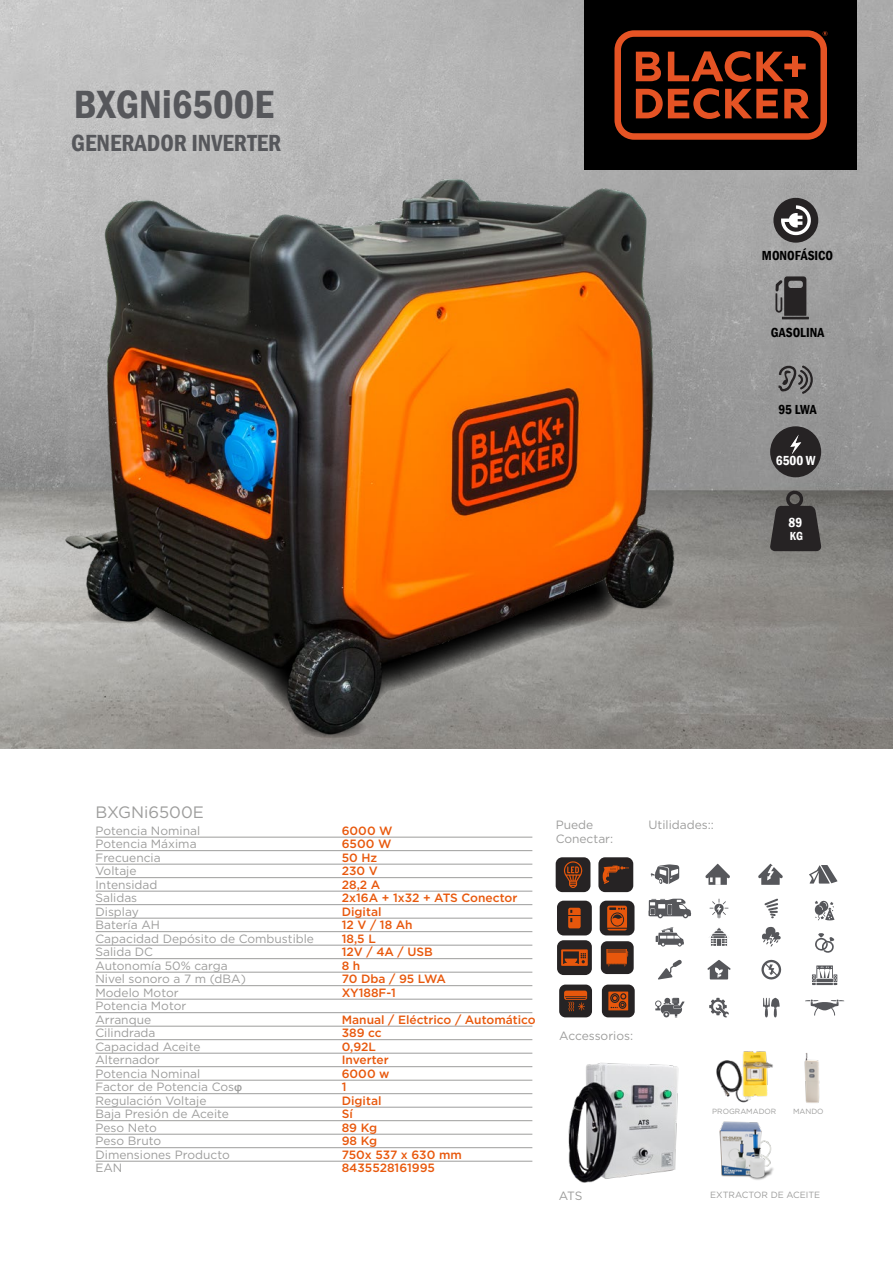
<style>
.page{position:relative;width:893px;height:1263px;background:#fff}
.page>*{position:absolute;margin:0;border:0;box-sizing:border-box;transform-origin:0 0}
.t1{font:600 condensed 40.5px "Franklin Gothic";color:#56575b}
.t2{font:600 condensed 24px "Franklin Gothic";color:#56575b}
.t3{font:16.5px "Gotham";color:#9d9d9c}
.t4{font:600 condensed 13.5px "Franklin Gothic";color:#000}
.t5{font:600 condensed 13.5px "Franklin Gothic";color:#fff}
.t6{font:12px/13.5px "Gotham";color:#9d9d9c}
.t7{font:500 12px/13.5px "Gotham";color:#e8580c}
.t8{font:600 condensed 12px "Franklin Gothic";color:#fff}
.t9{font:9px "Gotham";color:#9d9d9c}
.t10{font:7.5px "Gotham";color:#9d9d9c}
.s1{font-family:"Franklin Gothic";font-weight:500}
</style>
<div class="page">
<img style="left:0;top:1px;width:893px;height:747px">
<svg style="left:775px;top:276px;width:34px;height:43px"></svg>
<svg style="left:770px;top:490px;width:51px;height:61px"></svg>
<div style="left:770px;top:426px;width:51px;height:51px;background:#262324;border-radius:50%"></div>
<svg style="left:790px;top:435px;width:11px;height:20px"></svg>
<svg style="left:778px;top:365px;width:35px;height:29px"></svg>
<div style="left:773px;top:198px;width:45px;height:45px;background:#262324;border-radius:50%"></div>
<svg style="left:781px;top:205px;width:30px;height:30px"></svg>
<hr style="left:95px;top:837px;width:437px;height:1px;background:#9d9d9c">
<hr style="left:95px;top:850px;width:437px;height:1px;background:#9d9d9c">
<hr style="left:95px;top:864px;width:437px;height:1px;background:#9d9d9c">
<hr style="left:95px;top:877px;width:437px;height:1px;background:#9d9d9c">
<hr style="left:95px;top:891px;width:437px;height:1px;background:#9d9d9c">
<hr style="left:95px;top:904px;width:437px;height:1px;background:#9d9d9c">
<hr style="left:95px;top:918px;width:437px;height:1px;background:#9d9d9c">
<hr style="left:95px;top:931px;width:437px;height:1px;background:#9d9d9c">
<hr style="left:95px;top:945px;width:437px;height:1px;background:#9d9d9c">
<hr style="left:95px;top:958px;width:437px;height:1px;background:#9d9d9c">
<hr style="left:95px;top:972px;width:437px;height:1px;background:#9d9d9c">
<hr style="left:95px;top:985px;width:437px;height:1px;background:#9d9d9c">
<hr style="left:95px;top:999px;width:437px;height:1px;background:#9d9d9c">
<hr style="left:95px;top:1012px;width:437px;height:1px;background:#9d9d9c">
<hr style="left:95px;top:1026px;width:437px;height:1px;background:#9d9d9c">
<hr style="left:95px;top:1039px;width:437px;height:1px;background:#9d9d9c">
<hr style="left:95px;top:1053px;width:437px;height:1px;background:#9d9d9c">
<hr style="left:95px;top:1066px;width:437px;height:1px;background:#9d9d9c">
<hr style="left:95px;top:1080px;width:437px;height:1px;background:#9d9d9c">
<hr style="left:95px;top:1093px;width:437px;height:1px;background:#9d9d9c">
<hr style="left:95px;top:1107px;width:437px;height:1px;background:#9d9d9c">
<hr style="left:95px;top:1120px;width:437px;height:1px;background:#9d9d9c">
<hr style="left:95px;top:1134px;width:437px;height:1px;background:#9d9d9c">
<hr style="left:95px;top:1147px;width:437px;height:1px;background:#9d9d9c">
<hr style="left:95px;top:1161px;width:437px;height:1px;background:#9d9d9c">
<div style="left:585px;top:0;width:272px;height:169px;background:#000"></div>
<svg style="left:614px;top:30px;width:213px;height:110px"></svg>
<div style="left:556px;top:857px;width:34px;height:35px;background:#262324;border-radius:7px"></div>
<svg style="left:564px;top:861px;width:18px;height:27px"></svg>
<div style="left:600px;top:901px;width:34px;height:34px;background:#262324;border-radius:7px"></div>
<svg style="left:607px;top:906px;width:20px;height:24px"></svg>
<div style="left:559px;top:984px;width:33px;height:33px;background:#262324;border-radius:6px"></div>
<svg style="left:564px;top:990px;width:23px;height:21px"></svg>
<div style="left:602px;top:984px;width:33px;height:33px;background:#262324;border-radius:6px"></div>
<svg style="left:608px;top:991px;width:20px;height:19px"></svg>
<div style="left:601px;top:941px;width:33px;height:33px;background:#262324;border-radius:6px"></div>
<svg style="left:606px;top:949px;width:23px;height:17px"></svg>
<div style="left:557px;top:940px;width:35px;height:35px;background:#262324;border-radius:7px"></div>
<svg style="left:561px;top:949px;width:27px;height:17px"></svg>
<div style="left:557px;top:901px;width:35px;height:34px;background:#262324;border-radius:7px"></div>
<svg style="left:568px;top:908px;width:13px;height:20px"></svg>
<svg style="left:650px;top:864px;width:29px;height:20px"></svg>
<svg style="left:705px;top:864px;width:25px;height:21px"></svg>
<svg style="left:758px;top:864px;width:25px;height:21px"></svg>
<svg style="left:809px;top:865px;width:28px;height:18px"></svg>
<svg style="left:656px;top:927px;width:28px;height:19px"></svg>
<svg style="left:648px;top:899px;width:43px;height:19px"></svg>
<svg style="left:805px;top:999px;width:39px;height:17px"></svg>
<svg style="left:710px;top:928px;width:18px;height:18px"></svg>
<svg style="left:709px;top:899px;width:19px;height:20px"></svg>
<svg style="left:655px;top:997px;width:30px;height:20px"></svg>
<svg style="left:709px;top:998px;width:20px;height:19px"></svg>
<svg style="left:815px;top:901px;width:19px;height:19px"></svg>
<svg style="left:761px;top:960px;width:20px;height:19px"></svg>
<svg style="left:764px;top:899px;width:14px;height:19px"></svg>
<svg style="left:762px;top:927px;width:19px;height:19px"></svg>
<svg style="left:815px;top:933px;width:19px;height:20px"></svg>
<svg style="left:812px;top:965px;width:25px;height:20px"></svg>
<svg style="left:707px;top:960px;width:24px;height:19px"></svg>
<svg style="left:763px;top:998px;width:17px;height:19px"></svg>
<svg style="left:658px;top:959px;width:24px;height:20px"></svg>
<div style="left:598px;top:857px;width:35px;height:35px;background:#262324;border-radius:7px"></div>
<svg style="left:603px;top:865px;width:26px;height:19px"></svg>
<img style="left:719px;top:1121px;width:55px;height:59px">
<img style="left:804px;top:1053px;width:16px;height:50px">
<img style="left:716px;top:1051px;width:57px;height:52px">
<img style="left:568px;top:1062px;width:111px;height:121px">
<img style="left:31px;top:140px;width:684px;height:609px">
<h1 class="t1" style="left:74px;top:78px;width:202px">BXGNi6500E</h1>
<h2 class="t2" style="left:71px;top:127px;width:212px">GENERADOR INVERTER</h2>
<p class="t4" style="left:762px;top:247px;width:73px">MONOFÁSICO</p>
<p class="t4" style="left:771px;top:323px;width:55px">GASOLINA</p>
<p class="t4" style="left:778px;top:400px;width:40px">95 LWA</p>
<p class="t5" style="left:776px;top:451px;width:41px">6500 W</p>
<p class="t5" style="left:788px;top:514px;width:15px">89</p>
<p class="t8" style="left:790px;top:528px;width:15px">KG</p>
<h3 class="t3" style="left:95px;top:801px;width:110px">BXGNi6500E</h3>
<p class="t6" style="left:95px;top:823px;width:220px">Potencia Nominal<br>Potencia Máxima<br>Frecuencia<br>Voltaje<br>Intensidad<br>Salidas<br>Display<br>Batería AH<br>Capacidad Depósito de Combustible<br>Salida DC<br>Autonomía 50% carga<br>Nivel sonoro a 7 m (dBA)<br>Modelo Motor<br>Potencia Motor<br>Arranque<br>Cilindrada<br>Capacidad Aceite<br>Alternador<br>Potencia Nominal<br>Factor de Potencia Cos<span class="s1">φ<br></span>Regulación Voltaje<br>Baja Presión de Aceite<br>Peso Neto<br>Peso Bruto<br>Dimensiones Producto<br>EAN</p>
<p class="t7" style="left:342px;top:823px;width:177px">6000 W<br>6500 W<br>50 Hz<br>230 V<br>28,2 A<br>2x16A + 1x32 + ATS Conector<br>Digital<br>12 V / 18 Ah<br>18,5 L<br>12V / 4A / USB<br>8 h<br>70 Dba / 95 LWA<br>XY188F-1</p>
<p class="t7" style="left:342px;top:1012px;width:195px">Manual / Eléctrico / Automático<br>389 cc<br>0,92L<br>Inverter<br>6000 w<br>1<br>Digital<br>Sí<br>89 Kg<br>98 Kg<br>750x 537 x 630 mm<br>8435528161995</p>
<p class="t6" style="left:556px;top:818px;width:59px">Puede<br>Conectar:</p>
<p class="t6" style="left:648px;top:818px;width:67px">Utilidades::</p>
<p class="t6" style="left:559px;top:1028px;width:76px">Accessorios:</p>
<p class="t6" style="left:559px;top:1189px;width:25px">ATS</p>
<p class="t10" style="left:712px;top:1106px;width:66px">PROGRAMADOR</p>
<p class="t10" style="left:793px;top:1106px;width:32px">MANDO</p>
<p class="t9" style="left:710px;top:1188px;width:112px">EXTRACTOR DE ACEITE</p>
</div>
